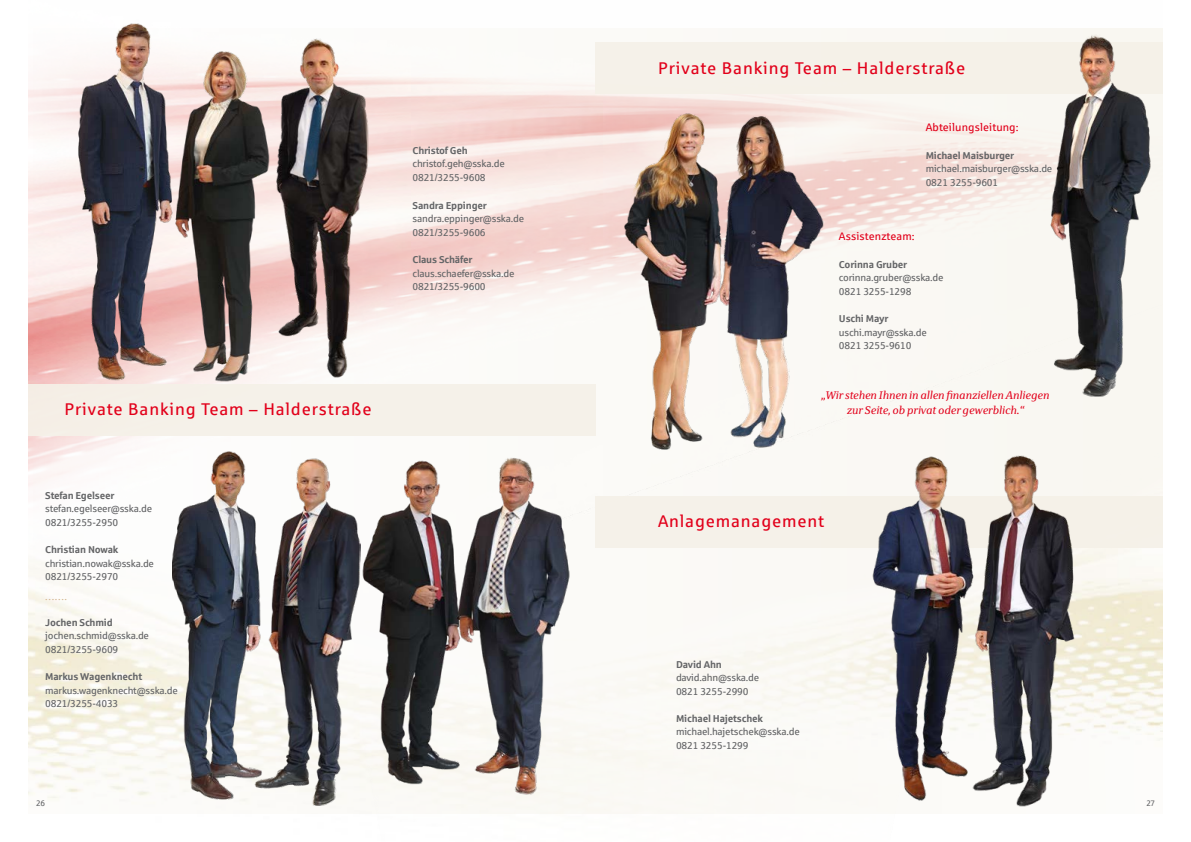
<style>
.page{position:relative;width:1191px;height:842px;background:#fff}
.page>*{position:absolute;margin:0;border:0;box-sizing:border-box;transform-origin:0 0}
.t1{font:17px "Sparkasse Rg";letter-spacing:.05em;color:#e2001a}
.t2{font:italic 11px/15px "Sparkasse Serif";color:#e2001a;text-align:center}
.t3{font:11px "Sparkasse Rg";letter-spacing:.01em;color:#e2001a}
.t4{font:10px/13.5px "Sparkasse Rg";letter-spacing:-.02em;color:#646567}
.t5{font:700 10px "Sparkasse Rg";letter-spacing:-.02em;color:#646567}
.t6{font:10px "Sparkasse Rg";color:#d4b691}
.t7{font:8px "Sparkasse Rg";color:#646567}
</style>
<div class="page">
<img style="left:29px;top:421px;width:965px;height:379px">
<img style="left:76px;top:23px;width:102px;height:361px">
<img style="left:171px;top:42px;width:104px;height:342px">
<img style="left:172px;top:448px;width:95px;height:355px">
<img style="left:251px;top:458px;width:109px;height:348px">
<div style="left:28px;top:384px;width:567px;height:52px;background:#f5f1e8"></div>
<div style="left:595px;top:42px;width:567px;height:52px;background:#f5f1e8"></div>
<img style="left:362px;top:435px;width:800px;height:379px">
<img style="left:622px;top:108px;width:103px;height:344px">
<img style="left:708px;top:110px;width:119px;height:340px">
<img style="left:1047px;top:31px;width:108px;height:366px">
<div style="left:595px;top:496px;width:567px;height:52px;background:#f5f1e8"></div>
<img style="left:870px;top:450px;width:112px;height:351px">
<img style="left:966px;top:454px;width:115px;height:355px">
<img style="left:270px;top:36px;width:102px;height:342px">
<img style="left:361px;top:459px;width:94px;height:328px">
<img style="left:455px;top:452px;width:115px;height:345px">
<p class="t5" style="left:412px;top:144px;width:57px">Christof Geh</p>
<p class="t4" style="left:412px;top:157px;width:94px">christof.geh@sska.de<br>0821/3255-9608</p>
<p class="t5" style="left:412px;top:199px;width:76px">Sandra Eppinger</p>
<p class="t4" style="left:412px;top:212px;width:113px">sandra.eppinger@sska.de<br>0821/3255-9606</p>
<p class="t5" style="left:412px;top:254px;width:61px">Claus Schäfer</p>
<p class="t4" style="left:412px;top:266px;width:103px">claus.schaefer@sska.de<br>0821/3255-9600</p>
<h1 class="t1" style="left:64px;top:399px;width:309px">Private Banking Team – Halderstraße</h1>
<p class="t5" style="left:45px;top:489px;width:71px">Stefan Egelseer</p>
<p class="t4" style="left:45px;top:502px;width:108px">stefan.egelseer@sska.de<br>0821/3255-2950</p>
<p class="t5" style="left:45px;top:543px;width:75px">Christian Nowak</p>
<p class="t4" style="left:45px;top:556px;width:110px">christian.nowak@sska.de<br>0821/3255-2970</p>
<p class="t6" style="left:45px;top:590px;width:23px">.......</p>
<p class="t5" style="left:45px;top:616px;width:69px">Jochen Schmid</p>
<p class="t4" style="left:45px;top:629px;width:105px">jochen.schmid@sska.de<br>0821/3255-9609</p>
<p class="t5" style="left:45px;top:670px;width:98px">Markus Wagenknecht</p>
<p class="t4" style="left:45px;top:683px;width:134px">markus.wagenknecht@sska.de<br>0821/3255-4033</p>
<p class="t7" style="left:36px;top:798px;width:11px">26</p>
<h1 class="t1" style="left:658px;top:57px;width:309px">Private Banking Team – Halderstraße</h1>
<p class="t3" style="left:925px;top:120px;width:94px">Abteilungsleitung:</p>
<p class="t5" style="left:925px;top:149px;width:90px">Michael Maisburger</p>
<p class="t4" style="left:925px;top:162px;width:128px">michael.maisburger@sska.de<br>0821 3255-9601</p>
<p class="t3" style="left:839px;top:230px;width:77px">Assistenzteam:</p>
<p class="t5" style="left:839px;top:258px;width:70px">Corinna Gruber</p>
<p class="t4" style="left:839px;top:271px;width:106px">corinna.gruber@sska.de<br>0821 3255-1298</p>
<p class="t5" style="left:839px;top:312px;width:51px">Uschi Mayr</p>
<p class="t4" style="left:839px;top:325px;width:89px">uschi.mayr@sska.de<br>0821 3255-9610</p>
<p class="t2" style="left:821px;top:387px;width:230px">„Wir stehen Ihnen in allen finanziellen Anliegen zur Seite, ob privat oder gewerblich.“</p>
<h1 class="t1" style="left:658px;top:511px;width:168px">Anlagemanagement</h1>
<p class="t5" style="left:676px;top:658px;width:47px">David Ahn</p>
<p class="t4" style="left:676px;top:671px;width:85px">david.ahn@sska.de<br>0821 3255-2990</p>
<p class="t5" style="left:676px;top:712px;width:89px">Michael Hajetschek</p>
<p class="t4" style="left:676px;top:725px;width:125px">michael.hajetschek@sska.de<br>0821 3255-1299</p>
<p class="t7" style="left:1146px;top:798px;width:10px">27</p>
</div>
